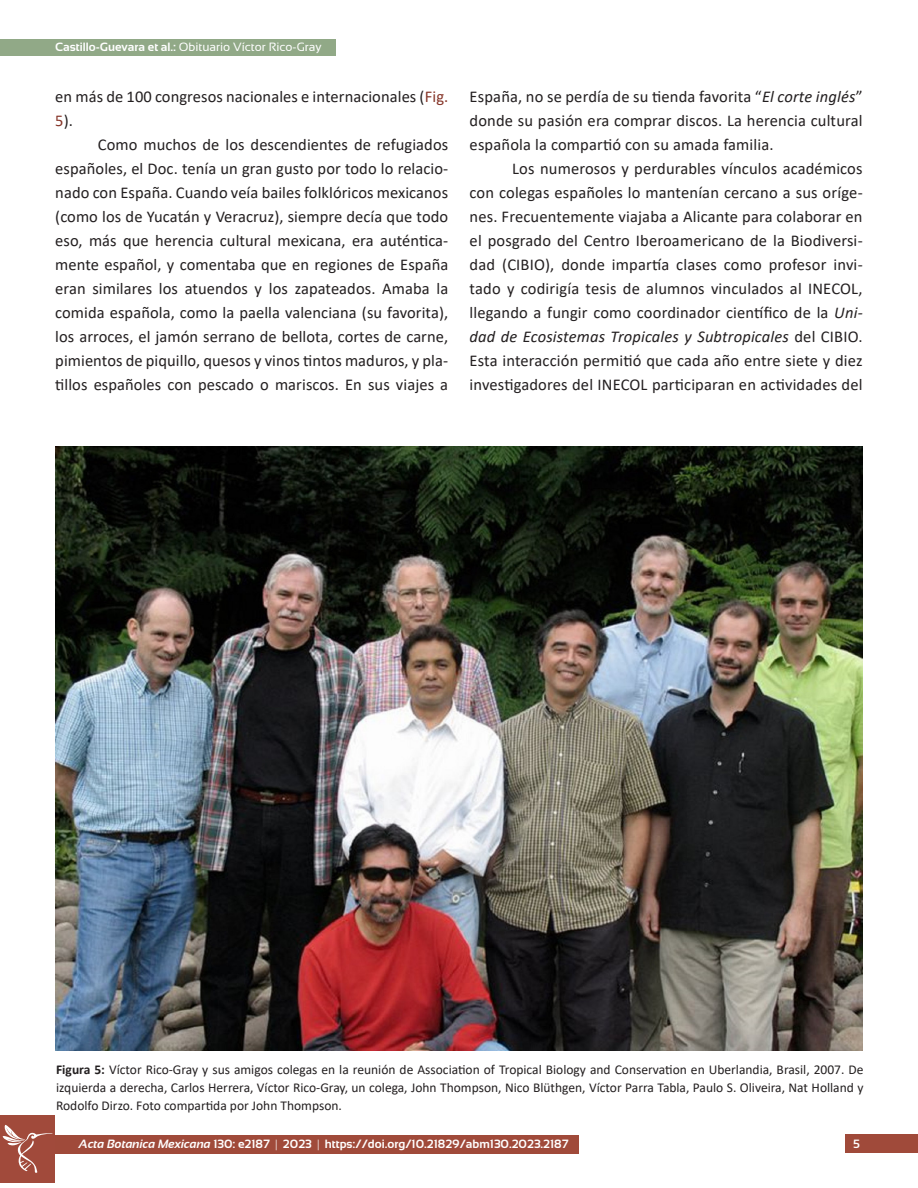
<style>
.page{position:relative;width:918px;height:1188px;background:#fff}
.page>*{position:absolute;margin:0;border:0;box-sizing:border-box;transform-origin:0 0}
.textobase{font:16.5px/24px "Calibri";letter-spacing:.005em;color:#231f20;text-align:justify}
.piefigura{font:13.5px/18px "Calibri";color:#231f20;text-align:justify}
.t1{font:700 12px "Sansation";color:#fff}
.t2{font:12px "Sansation";color:#fff}
.t3{font:italic 700 12px "Sansation";color:#fff}
.s1{font-weight:700}
.s2{color:#853427}
.s3{font-style:italic}
.s4{font-weight:300}
</style>
<div class="page">
<div style="left:846px;top:1134px;width:72px;height:19px;background:#a04a3a"></div>
<div style="left:0;top:39px;width:336px;height:16px;background:#91a987"></div>
<div style="left:0;top:1135px;width:578px;height:19px;background:#a04a3a"></div>
<div style="left:0;top:1115px;width:55px;height:67px;background:#a14a3b"></div>
<svg style="left:3px;top:1125px;width:50px;height:48px"></svg>
<img style="left:55px;top:447px;width:808px;height:603px">
<p class="t2" style="left:55px;top:40px;width:268px"><span class="s1">Castillo-Guevara et al.:</span> Obituario Víctor Rico-Gray</p>
<p class="textobase" style="left:55px;top:84px;width:395px">en más de 100 congresos nacionales e internacionales (<span class="s2">Fig.<br>5</span>).</p>
<p class="textobase" style="left:55px;top:132px;width:395px;text-indent:43px">Como muchos de los descendientes de refugiados españoles, el Doc. tenía un gran gusto por todo lo relacio&shy;nado con España. Cuando veía bailes folklóricos mexicanos (como los de Yucatán y Veracruz), siempre decía que todo eso, más que herencia cultural mexicana, era auténtica&shy;mente español, y comentaba que en regiones de España eran similares los atuendos y los zapateados. Amaba la comida española, como la paella valenciana (su favorita), los arroces, el jamón serrano de bellota, cortes de carne, pimientos de piquillo, quesos y vinos tintos maduros, y pla&shy;tillos españoles con pescado o mariscos. En sus viajes a</p>
<p class="textobase" style="left:470px;top:84px;width:395px">España, no se perdía de su tienda favorita “<span class="s3">El corte inglés</span>” donde su pasión era comprar discos. La herencia cultural española la compartió con su amada familia.</p>
<p class="textobase" style="left:470px;top:156px;width:395px;text-indent:43px">Los numerosos y perdurables vínculos académicos con colegas españoles lo mantenían cercano a sus oríge&shy;nes. Frecuentemente viajaba a Alicante para colaborar en el posgrado del Centro Iberoamericano de la Biodiversi&shy;dad (CIBIO), donde impartía clases como profesor invi&shy;tado y codirigía tesis de alumnos vinculados al INECOL, llegando a fungir como coordinador científico de la <span class="s3">Uni&shy;dad de Ecosistemas Tropicales y Subtropicales</span> del CIBIO.<br>Esta interacción permitió que cada año entre siete y diez investigadores del INECOL participaran en actividades del</p>
<p class="piefigura" style="left:56px;top:1060px;width:809px"><span class="s1">Figura 5:</span> Víctor Rico-Gray y sus amigos colegas en la reunión de Association of Tropical Biology and Conservation en Uberlandia, Brasil, 2007. De izquierda a derecha, Carlos Herrera, Víctor Rico-Gray, un colega, John Thompson, Nico Blüthgen, Víctor Parra Tabla, Paulo S. Oliveira, Nat Holland y Rodolfo Dirzo. Foto compartida por John Thompson.</p>
<p class="t1" style="left:193px;top:1134px;width:351px">128: e1924 <span class="s4">|</span> 2021 <span class="s4">|</span> https://doi.org/10.21829/abm128.2021.1924</p>
<p class="t1" style="left:58px;top:1138px;width:484px"><sup>Acta</sup> <sup>Botanica</sup> <sup>Mexicana</sup> 128: e1829 <span class="s4">|</span> 2021 <span class="s4">|</span> https://doi.org/10.21829/abm128.2021.18 9</p>
<p class="t1" style="left:79px;top:1138px;width:491px"><span class="s3">Acta Botanica Mexicana</span> 130: e2187 <span class="s4">|</span> 2023 <span class="s4">|</span> https://doi.org/10.21829/abm130.2023.2187</p>
<p class="t3" style="left:56px;top:1138px;width:134px">Acta Botanic Mexicana</p>
<p class="t1" style="left:853px;top:1137px;width:8px">5</p>
</div>
